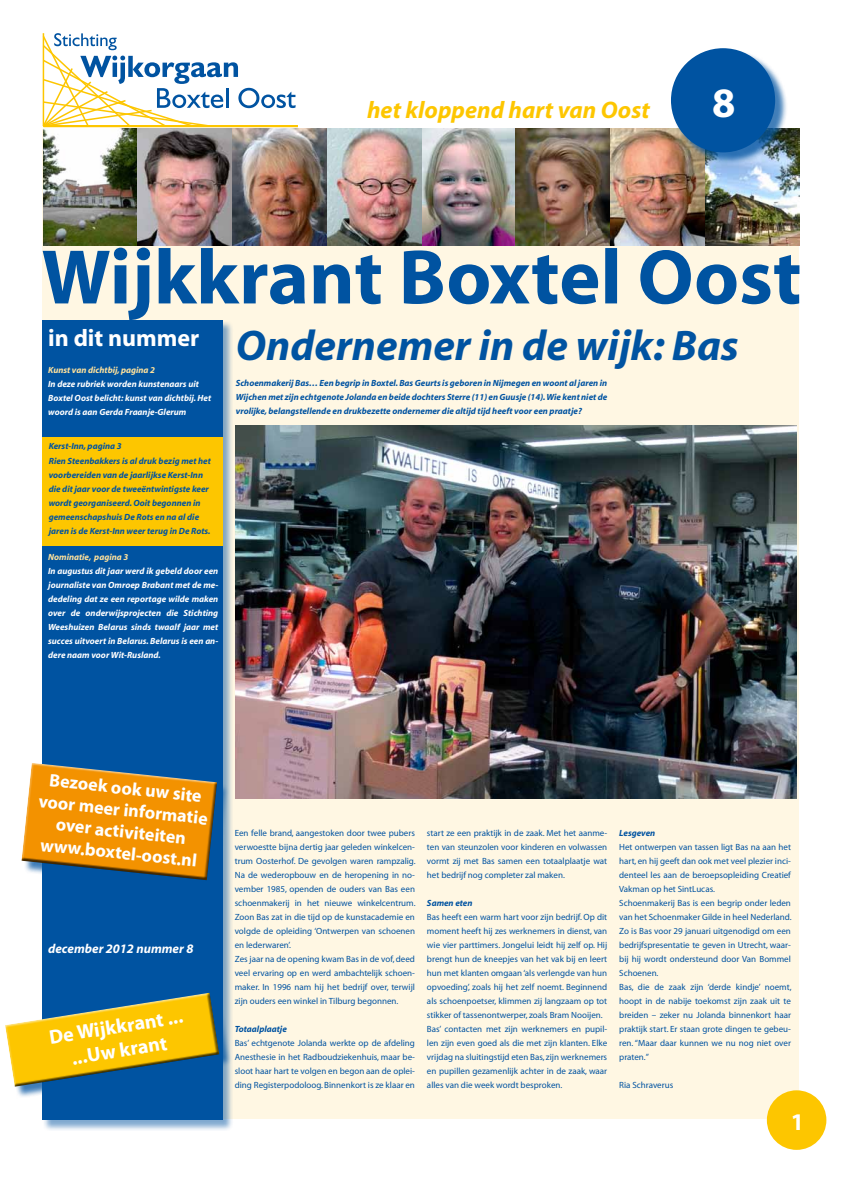
<style>
.page{position:relative;width:842px;height:1191px;background:#fff}
.page>*{position:absolute;margin:0;border:0;box-sizing:border-box;transform-origin:0 0}
.t1{font:italic 700 43px "Myriad";color:#0053a1}
.t2{font:700 42px "Myriad";color:#fff}
.t3{font:italic 700 24px "Myriad Pro";color:#fdc600}
.t4{font:700 24px "Myriad";color:#fff}
.t5{font:700 20px/24px "Myriad";color:#fff;text-align:center}
.t6{font:700 18px/21.6px "Myriad";color:#fff;text-align:center}
.t7{font:italic 700 13px "Myriad";color:#fff}
.t8{font:9px/14px "Myriad";color:#0053a1}
.t9{font:italic 700 9px/14px "Myriad";color:#0053a1;text-align:justify}
.t10{font:italic 700 9px/14px "Myriad";color:#fff}
.t11{font:italic 700 9px "Myriad";color:#ffe29c}
</style>
<div class="page">
<div style="left:43px;top:129px;width:756px;height:989px;background:#fff7e3"></div>
<div style="left:43px;top:320px;width:191px;height:811px;background:#0053a1;opacity:.5"></div>
<div style="left:43px;top:320px;width:180px;height:800px;background:#0053a1"></div>
<div style="left:43px;top:437px;width:180px;height:108px;background:#fdc600"></div>
<div style="left:7px;top:994px;width:225px;height:104px;background:#0053a1;opacity:.75"></div>
<svg style="left:5px;top:990px;width:216px;height:97px"></svg>
<div style="left:767px;top:1090px;width:59px;height:59px;background:#fdc600;border-radius:50%"></div>
<hr style="left:43px;top:125px;width:255px;height:2px;background:#fdc600">
<svg style="left:42px;top:33px;width:254px;height:95px"></svg>
<svg style="left:43px;top:248px;width:756px;height:72px"></svg>
<img style="left:43px;top:129px;width:756px;height:116px">
<div style="left:672px;top:50px;width:116px;height:115px;background:#0053a1;opacity:.75"></div>
<div style="left:671px;top:48px;width:104px;height:104px;background:#0053a1;border-radius:50%"></div>
<img style="left:236px;top:425px;width:561px;height:373px">
<div style="left:23px;top:764px;width:206px;height:128px;background:#0053a1;opacity:.75"></div>
<svg style="left:21px;top:761px;width:198px;height:119px"></svg>
<h3 class="t3" style="left:367px;top:95px;width:284px">het kloppend hart van Oost</h3>
<h2 class="t2" style="left:712px;top:81px;width:25px">8</h2>
<h3 class="t4" style="left:48px;top:325px;width:153px">in dit nummer</h3>
<p class="t11" style="left:48px;top:365px;width:108px">Kunst van dichtbij, pagina 2</p>
<p class="t10" style="left:48px;top:377px;width:164px">In deze rubriek worden kunstenaars uit<br>Boxtel Oost belicht: kunst van dichtbij. Het woord is aan Gerda Fraanje-Glerum</p>
<p class="t9" style="left:49px;top:440px;width:164px;text-align:left">Kerst-Inn, pagina 3<br>Rien Steenbakkers is al druk bezig met het voorbereiden van de jaarlijkse Kerst-Inn die dit jaar voor de tweeëntwintigste keer wordt georganiseerd. Ooit begonnen in gemeenschapshuis De Rots en na al die jaren is de Kerst-Inn weer terug in De Rots.</p>
<p class="t11" style="left:48px;top:552px;width:82px">Nominatie, pagina 3</p>
<p class="t10" style="left:48px;top:564px;width:172px;text-align:justify">In augustus dit jaar werd ik gebeld door een journaliste van Omroep Brabant met de me&shy;dedeling dat ze een reportage wilde maken over de onderwijsprojecten die Stichting Weeshuizen Belarus sinds twaalf jaar met succes uitvoert in Belarus. Belarus is een an&shy;dere naam voor Wit-Rusland.</p>
<h1 class="t1" style="left:236px;top:323px;width:504px">Ondernemer in de wijk: Bas</h1>
<p class="t9" style="left:236px;top:377px;width:373px">Schoenmakerij Bas… Een begrip in Boxtel. Bas Geurts is geboren in Nijmegen en woont al jaren in Wijchen met zijn echtgenote Jolanda en beide dochters Sterre (11) en Guusje (14). Wie kent niet de vrolijke, belangstellende en drukbezette ondernemer die altijd tijd heeft voor een praatje?</p>
<h3 class="t6" style="left:42px;top:769px;width:172px;rotate:6deg">Bezoek ook uw site voor meer informatie over activiteiten www.boxtel-oost.nl</h3>
<h3 class="t7" style="left:48px;top:941px;width:147px">december 2012 nummer 8</h3>
<h3 class="t5" style="left:48px;top:1026px;width:137px;rotate:-9deg">De Wijkkrant ... ...Uw krant</h3>
<p class="t8" style="left:235px;top:826px;width:182px">Een felle brand, aangestoken door twee pubers verwoestte bijna dertig jaar geleden winkelcen&shy;trum Oosterhof. De gevolgen waren rampzalig.<br>Na de wederopbouw en de heropening in no&shy;vember 1985, openden de ouders van Bas een schoenmakerij in het nieuwe winkelcentrum.<br>Zoon Bas zat in die tijd op de kunstacademie en volgde de opleiding ‘Ontwerpen van schoenen en lederwaren’.<br>Zes jaar na de opening kwam Bas in de vof, deed veel ervaring op en werd ambachtelijk schoen&shy;maker. In 1996 nam hij het bedrijf over, terwijl zijn ouders een winkel in Tilburg begonnen.</p>
<p class="t9" style="left:235px;top:1022px;width:54px">Totaalplaatje</p>
<p class="t8" style="left:235px;top:1036px;width:182px;text-align:justify">Bas’ echtgenote Jolanda werkte op de afdeling Anesthesie in het Radboudziekenhuis, maar be&shy;sloot haar hart te volgen en begon aan de oplei&shy;ding Registerpodoloog. Binnenkort is ze klaar en</p>
<p class="t8" style="left:427px;top:826px;width:182px;text-align:justify">start ze een praktijk in de zaak. Met het aanme&shy;ten van steunzolen voor kinderen en volwassen vormt zij met Bas samen een totaalplaatje wat het bedrijf nog completer zal maken.</p>
<p class="t9" style="left:427px;top:896px;width:47px">Samen eten</p>
<p class="t8" style="left:427px;top:910px;width:182px">Bas heeft een warm hart voor zijn bedrijf. Op dit moment heeft hij zes werknemers in dienst, van wie vier parttimers. Jongelui leidt hij zelf op. Hij brengt hun de kneepjes van het vak bij en leert hun met klanten omgaan ‘als verlengde van hun opvoeding’, zoals hij het zelf noemt. Beginnend als schoenpoetser, klimmen zij langzaam op tot stikker of tassenontwerper, zoals Bram Nooijen.<br>Bas’ contacten met zijn werknemers en pupil&shy;len zijn even goed als die met zijn klanten. Elke vrijdag na sluitingstijd eten Bas, zijn werknemers en pupillen gezamenlijk achter in de zaak, waar alles van die week wordt besproken.</p>
<p class="t9" style="left:619px;top:826px;width:38px">Lesgeven</p>
<p class="t8" style="left:619px;top:840px;width:174px">Het ontwerpen van tassen ligt Bas na aan het hart, en hij geeft dan ook met veel plezier inci&shy;denteel les aan de beroepsopleiding Creatief Vakman op het SintLucas.<br>Schoenmakerij Bas is een begrip onder leden van het Schoenmaker Gilde in heel Nederland.<br>Zo is Bas voor 29 januari uitgenodigd om een bedrijfspresentatie te geven in Utrecht, waar&shy;bij hij wordt ondersteund door Van Bommel Schoenen.<br>Bas, die de zaak zijn ‘derde kindje’ noemt, hoopt in de nabije toekomst zijn zaak uit te breiden – zeker nu Jolanda binnenkort haar praktijk start. Er staan grote dingen te gebeu&shy;ren. “Maar daar kunnen we nu nog niet over praten.”</p>
<p class="t8" style="left:619px;top:1078px;width:56px">Ria Schraverus</p>
<h3 class="t4" style="left:791px;top:1109px;width:15px">1</h3>
</div>
